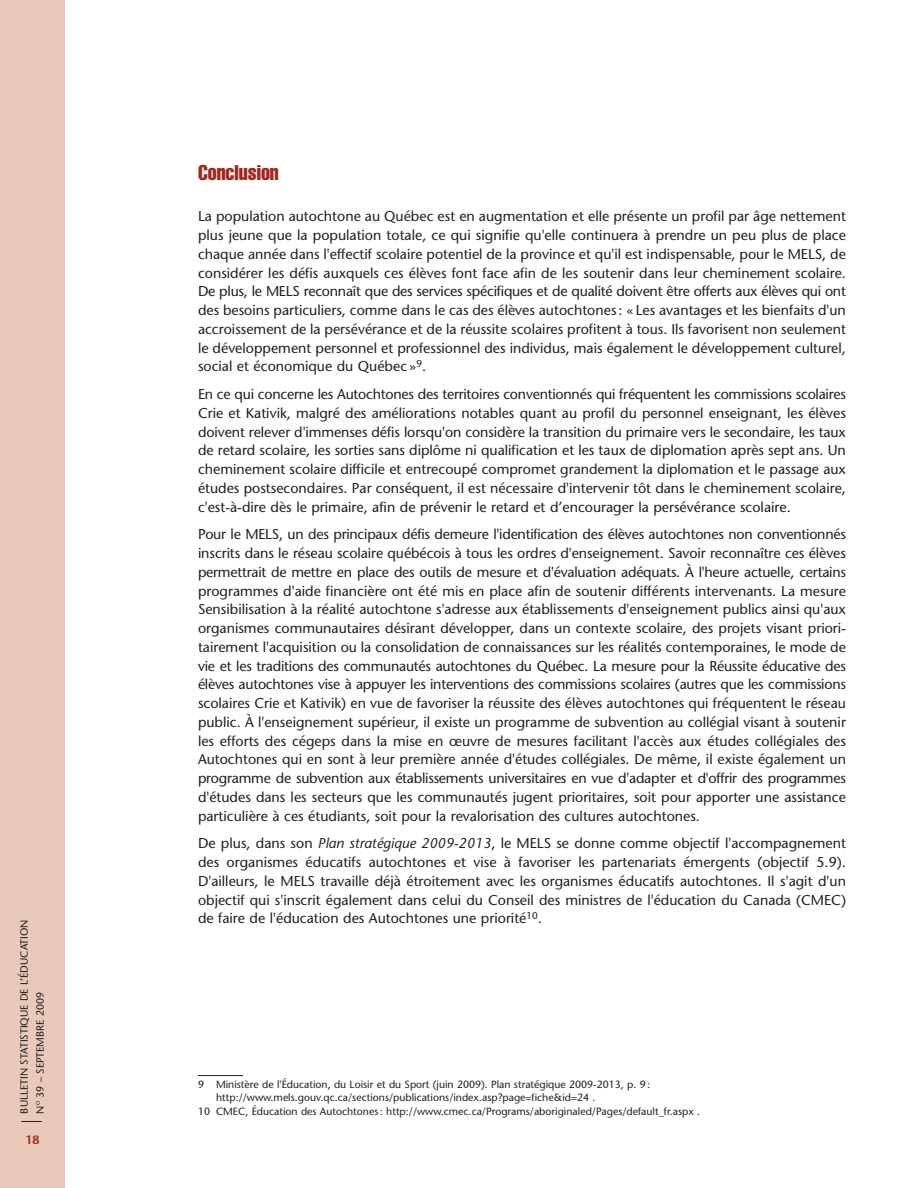
<style>
.page{position:relative;width:918px;height:1188px;background:#fff}
.page>*{position:absolute;margin:0;border:0;box-sizing:border-box;transform-origin:0 0}
.t1{font:extra-condensed 21px "Helvetica";color:#a1281b}
.t2{font:14.25px/18.8px "Stone Sans";color:#231f20;text-align:justify}
.t3{font:600 12px "Stone Sans";color:#a1281b}
.t4{font:10.5px/15.8px "Stone Sans";color:#231f20}
.s1{font-style:italic}
</style>
<div class="page">
<div style="left:0;top:0;width:65px;height:1188px;background:#e9c9ba"></div>
<svg style="left:21px;top:1121px;width:21px;height:1px"></svg>
<hr style="left:198px;top:1075px;width:45px;height:1px;background:#231f20">
<p class="t4" style="left:18px;top:1114px;width:196px;rotate:-90deg">BULLETIN STATISTIQUE DE L’ÉDUCATION<br>N<sup>O</sup> 39 – SEPTEMBRE 2009</p>
<p class="t3" style="left:26px;top:1135px;width:15px">18</p>
<h1 class="t1" style="left:198px;top:165px;width:82px">Conclusion</h1>
<p class="t2" style="left:198px;top:209px;width:650px">La population autochtone au Québec est en augmentation et elle présente un profil par âge nettement plus jeune que la population totale, ce qui signifie qu'elle continuera à prendre un peu plus de place chaque année dans l'effectif scolaire potentiel de la province et qu'il est indispensable, pour le MELS, de considérer les défis auxquels ces élèves font face afin de les soutenir dans leur cheminement scolaire.<br>De plus, le MELS reconnaît que des services spécifiques et de qualité doivent être offerts aux élèves qui ont des besoins particuliers, comme dans le cas des élèves autochtones: « Les avantages et les bienfaits d'un accroissement de la persévérance et de la réussite scolaires profitent à tous. Ils favorisent non seulement le développement personnel et professionnel des individus, mais également le développement culturel, social et économique du Québec »<sup>9</sup>.</p>
<p class="t2" style="left:198px;top:386px;width:650px">En ce qui concerne les Autochtones des territoires conventionnés qui fréquentent les commissions scolaires Crie et Kativik, malgré des améliorations notables quant au profil du personnel enseignant, les élèves doivent relever d'immenses défis lorsqu'on considère la transition du primaire vers le secondaire, les taux de retard scolaire, les sorties sans diplôme ni qualification et les taux de diplomation après sept ans. Un cheminement scolaire difficile et entrecoupé compromet grandement la diplomation et le passage aux études postsecondaires. Par conséquent, il est nécessaire d'intervenir tôt dans le cheminement scolaire, c'est-à-dire dès le primaire, afin de prévenir le retard et d’encourager la persévérance scolaire.</p>
<p class="t2" style="left:198px;top:527px;width:650px">Pour le MELS, un des principaux défis demeure l'identification des élèves autochtones non conventionnés inscrits dans le réseau scolaire québécois à tous les ordres d'enseignement. Savoir reconnaître ces élèves permettrait de mettre en place des outils de mesure et d'évaluation adéquats. À l'heure actuelle, certains programmes d'aide financière ont été mis en place afin de soutenir différents intervenants. La mesure Sensibilisation à la réalité autochtone s'adresse aux établissements d'enseignement publics ainsi qu'aux organismes communautaires désirant développer, dans un contexte scolaire, des projets visant priori&shy;tairement l'acquisition ou la consolidation de connaissances sur les réalités contemporaines, le mode de vie et les traditions des communautés autochtones du Québec. La mesure pour la Réussite éducative des élèves autochtones vise à appuyer les interventions des commissions scolaires (autres que les commissions scolaires Crie et Kativik) en vue de favoriser la réussite des élèves autochtones qui fréquentent le réseau public. À l'enseignement supérieur, il existe un programme de subvention au collégial visant à soutenir les efforts des cégeps dans la mise en œuvre de mesures facilitant l'accès aux études collégiales des Autochtones qui en sont à leur première année d'études collégiales. De même, il existe également un programme de subvention aux établissements universitaires en vue d'adapter et d'offrir des programmes d'études dans les secteurs que les communautés jugent prioritaires, soit pour apporter une assistance particulière à ces étudiants, soit pour la revalorisation des cultures autochtones.</p>
<p class="t2" style="left:198px;top:836px;width:650px">De plus, dans son <span class="s1">Plan stratégique 2009-2013</span>, le MELS se donne comme objectif l'accompagnement des organismes éducatifs autochtones et vise à favoriser les partenariats émergents (objectif 5.9).<br>D'ailleurs, le MELS travaille déjà étroitement avec les organismes éducatifs autochtones. Il s'agit d'un objectif qui s'inscrit également dans celui du Conseil des ministres de l'éducation du Canada (CMEC) de faire de l'éducation des Autochtones une priorité<sup>10</sup>.</p>
<p class="t4" style="left:198px;top:1078px;width:454px">9 Ministère de l'Éducation, du Loisir et du Sport (juin 2009). Plan stratégique 2009-2013, p. 9 :</p>
<p class="t4" style="left:216px;top:1091px;width:381px">http://www.mels.gouv.qc.ca/sections/publications/index.asp?page=fiche&amp;id=24 .</p>
<p class="t4" style="left:198px;top:1105px;width:504px">10 CMEC, Éducation des Autochtones: http://www.cmec.ca/Programs/aboriginaled/Pages/default_fr.aspx .</p>
</div>
